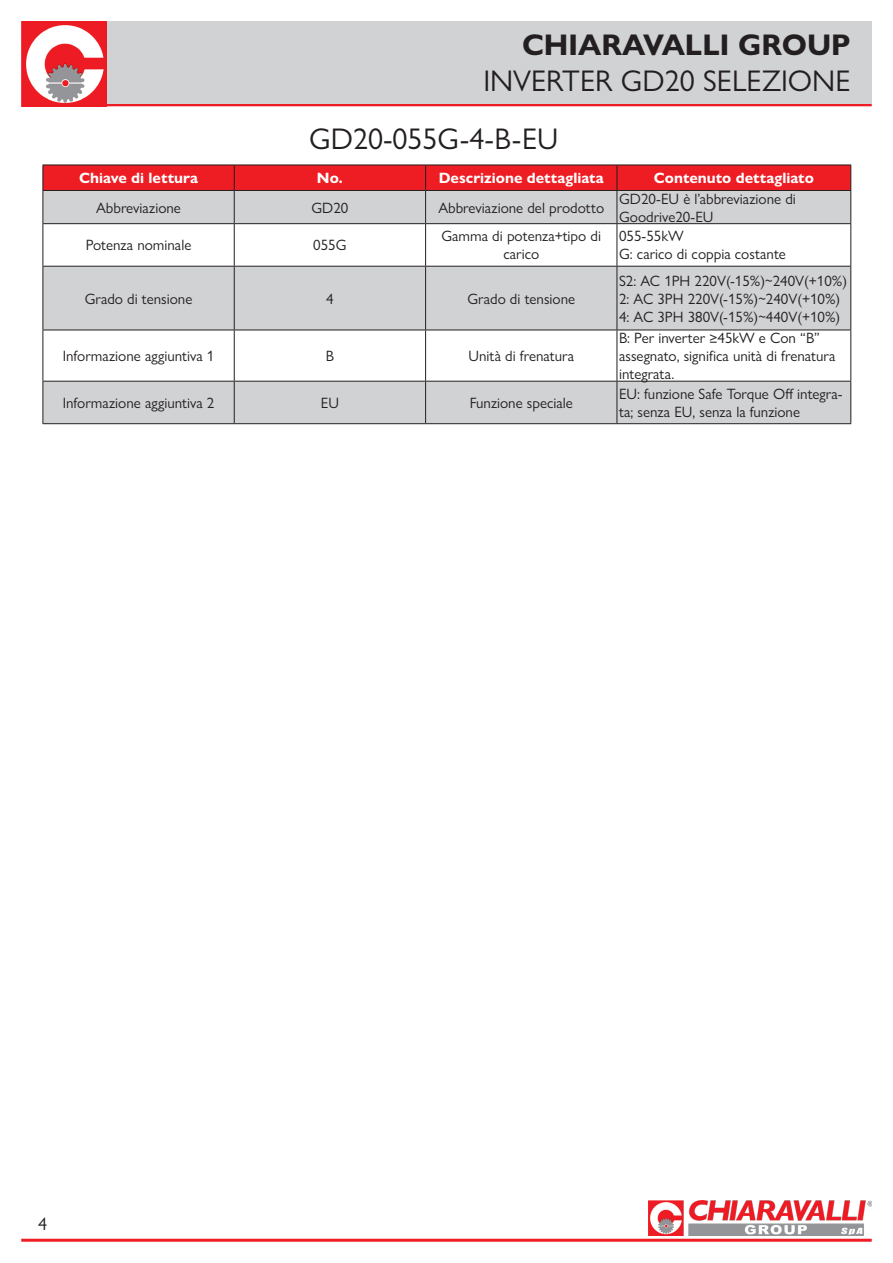
<style>
.page{position:relative;width:893px;height:1263px;background:#fff}
.page>*{position:absolute;margin:0;border:0;box-sizing:border-box;transform-origin:0 0}
.Stile_di_TITOLI_PAGINA{font:30px "Gill Sans Nova";color:#231f20}
.t1{font:700 30px "Gill Sans Nova";color:#231f20}
.t2{font:18px "Gill Sans Nova";color:#231f20}
.Stile_di_TITOLI_PAGINA-2{font:15px/18px "Gill Sans Nova";color:#231f20}
.Stile_di_TITOLI_PAGINA-3{font:700 15px "Gill Sans Nova";color:#fff}
</style>
<div class="page">
<img style="left:22px;top:21px;width:85px;height:85px">
<hr style="left:107px;top:103px;width:765px;height:3px;background:#ee1d23">
<hr style="left:21px;top:1239px;width:851px;height:3px;background:#ee1d23">
<img style="left:649px;top:1200px;width:223px;height:35px">
<div style="left:107px;top:21px;width:765px;height:82px;background:#d1d2d4"></div>
<svg style="left:44px;top:191px;width:806px;height:232px;fill:#d1d2d4"></svg>
<div style="left:43px;top:165px;width:808px;height:25px;background:#ee1d23"></div>
<hr style="left:43px;top:190px;width:191px;height:1px;background:#231f20">
<hr style="left:43px;top:191px;width:1px;height:32px;background:#231f20">
<hr style="left:234px;top:190px;width:192px;height:1px;background:#231f20">
<hr style="left:234px;top:191px;width:1px;height:32px;background:#231f20">
<hr style="left:426px;top:190px;width:191px;height:1px;background:#231f20">
<hr style="left:425px;top:191px;width:1px;height:32px;background:#231f20">
<hr style="left:617px;top:190px;width:234px;height:1px;background:#231f20">
<hr style="left:617px;top:191px;width:1px;height:32px;background:#231f20">
<hr style="left:850px;top:191px;width:1px;height:32px;background:#231f20">
<hr style="left:43px;top:223px;width:191px;height:1px;background:#231f20">
<hr style="left:43px;top:224px;width:1px;height:42px;background:#231f20">
<hr style="left:234px;top:223px;width:192px;height:1px;background:#231f20">
<hr style="left:234px;top:224px;width:1px;height:42px;background:#231f20">
<hr style="left:426px;top:223px;width:191px;height:1px;background:#231f20">
<hr style="left:425px;top:224px;width:1px;height:42px;background:#231f20">
<hr style="left:617px;top:223px;width:234px;height:1px;background:#231f20">
<hr style="left:617px;top:224px;width:1px;height:42px;background:#231f20">
<hr style="left:850px;top:224px;width:1px;height:42px;background:#231f20">
<hr style="left:43px;top:266px;width:191px;height:1px;background:#231f20">
<hr style="left:43px;top:267px;width:1px;height:63px;background:#231f20">
<hr style="left:234px;top:266px;width:192px;height:1px;background:#231f20">
<hr style="left:234px;top:267px;width:1px;height:63px;background:#231f20">
<hr style="left:426px;top:266px;width:191px;height:1px;background:#231f20">
<hr style="left:425px;top:267px;width:1px;height:63px;background:#231f20">
<hr style="left:617px;top:266px;width:234px;height:1px;background:#231f20">
<hr style="left:617px;top:267px;width:1px;height:63px;background:#231f20">
<hr style="left:850px;top:267px;width:1px;height:63px;background:#231f20">
<hr style="left:43px;top:330px;width:191px;height:1px;background:#231f20">
<hr style="left:43px;top:330px;width:1px;height:51px;background:#231f20">
<hr style="left:234px;top:330px;width:192px;height:1px;background:#231f20">
<hr style="left:234px;top:330px;width:1px;height:51px;background:#231f20">
<hr style="left:426px;top:330px;width:191px;height:1px;background:#231f20">
<hr style="left:425px;top:330px;width:1px;height:51px;background:#231f20">
<hr style="left:617px;top:330px;width:234px;height:1px;background:#231f20">
<hr style="left:617px;top:330px;width:1px;height:51px;background:#231f20">
<hr style="left:850px;top:330px;width:1px;height:51px;background:#231f20">
<hr style="left:43px;top:381px;width:191px;height:1px;background:#231f20">
<hr style="left:43px;top:382px;width:1px;height:41px;background:#231f20">
<hr style="left:234px;top:381px;width:192px;height:1px;background:#231f20">
<hr style="left:234px;top:382px;width:1px;height:41px;background:#231f20">
<hr style="left:426px;top:381px;width:191px;height:1px;background:#231f20">
<hr style="left:425px;top:382px;width:1px;height:41px;background:#231f20">
<hr style="left:617px;top:381px;width:234px;height:1px;background:#231f20">
<hr style="left:617px;top:382px;width:1px;height:41px;background:#231f20">
<hr style="left:850px;top:382px;width:1px;height:41px;background:#231f20">
<hr style="left:43px;top:423px;width:191px;height:1px;background:#231f20">
<hr style="left:234px;top:423px;width:192px;height:1px;background:#231f20">
<hr style="left:426px;top:423px;width:191px;height:1px;background:#231f20">
<hr style="left:617px;top:423px;width:234px;height:1px;background:#231f20">
<p class="t1" style="left:522px;top:26px;width:330px">CHIARAVALLI GROUP</p>
<p class="Stile_di_TITOLI_PAGINA" style="left:483px;top:63px;width:369px">INVERTER GD20 SELEZIONE</p>
<p class="Stile_di_TITOLI_PAGINA" style="left:309px;top:121px;width:251px">GD20-055G-4-B-EU</p>
<p class="Stile_di_TITOLI_PAGINA-3" style="left:79px;top:169px;width:120px">Chiave di lettura</p>
<p class="Stile_di_TITOLI_PAGINA-3" style="left:317px;top:169px;width:27px">No.</p>
<p class="Stile_di_TITOLI_PAGINA-3" style="left:439px;top:169px;width:167px">Descrizione dettagliata</p>
<p class="Stile_di_TITOLI_PAGINA-3" style="left:654px;top:169px;width:161px">Contenuto dettagliato</p>
<p class="Stile_di_TITOLI_PAGINA-2" style="left:96px;top:198px;width:86px">Abbreviazione</p>
<p class="Stile_di_TITOLI_PAGINA-2" style="left:311px;top:198px;width:38px">GD20</p>
<p class="Stile_di_TITOLI_PAGINA-2" style="left:438px;top:198px;width:167px">Abbreviazione del prodotto</p>
<p class="Stile_di_TITOLI_PAGINA-2" style="left:619px;top:189px;width:178px">GD20-EU è l’abbreviazione di<br>Goodrive20-EU</p>
<p class="Stile_di_TITOLI_PAGINA-2" style="left:86px;top:236px;width:107px">Potenza nominale</p>
<p class="Stile_di_TITOLI_PAGINA-2" style="left:313px;top:236px;width:35px">055G</p>
<p class="Stile_di_TITOLI_PAGINA-2" style="left:441px;top:227px;width:161px;text-align:center">Gamma di potenza+tipo di carico</p>
<p class="Stile_di_TITOLI_PAGINA-2" style="left:619px;top:227px;width:66px">055-55kW</p>
<p class="Stile_di_TITOLI_PAGINA-2" style="left:619px;top:245px;width:168px">G: carico di coppia costante</p>
<p class="Stile_di_TITOLI_PAGINA-2" style="left:85px;top:289px;width:109px">Grado di tensione</p>
<p class="Stile_di_TITOLI_PAGINA-2" style="left:326px;top:289px;width:9px">4</p>
<p class="Stile_di_TITOLI_PAGINA-2" style="left:467px;top:289px;width:109px">Grado di tensione</p>
<p class="Stile_di_TITOLI_PAGINA-2" style="left:63px;top:347px;width:153px">Informazione aggiuntiva 1</p>
<p class="Stile_di_TITOLI_PAGINA-2" style="left:326px;top:347px;width:10px">B</p>
<p class="Stile_di_TITOLI_PAGINA-2" style="left:469px;top:347px;width:107px">Unità di frenatura</p>
<p class="Stile_di_TITOLI_PAGINA-2" style="left:619px;top:271px;width:230px">S2: AC 1PH 220V(-15%)~240V(+10%)</p>
<p class="Stile_di_TITOLI_PAGINA-2" style="left:619px;top:289px;width:223px">2: AC 3PH 220V(-15%)~240V(+10%)</p>
<p class="Stile_di_TITOLI_PAGINA-2" style="left:619px;top:307px;width:223px">4: AC 3PH 380V(-15%)~440V(+10%)</p>
<p class="Stile_di_TITOLI_PAGINA-2" style="left:619px;top:329px;width:218px">B: Per inverter ≥45kW e Con “B” assegnato, significa unità di frenatura integrata.</p>
<p class="Stile_di_TITOLI_PAGINA-2" style="left:63px;top:394px;width:153px">Informazione aggiuntiva 2</p>
<p class="Stile_di_TITOLI_PAGINA-2" style="left:321px;top:394px;width:20px">EU</p>
<p class="Stile_di_TITOLI_PAGINA-2" style="left:470px;top:394px;width:105px">Funzione speciale</p>
<p class="Stile_di_TITOLI_PAGINA-2" style="left:619px;top:385px;width:225px">EU: funzione Safe Torque Off integra&shy;ta; senza EU, senza la funzione</p>
<p class="t2" style="left:38px;top:1213px;width:10px">4</p>
</div>
